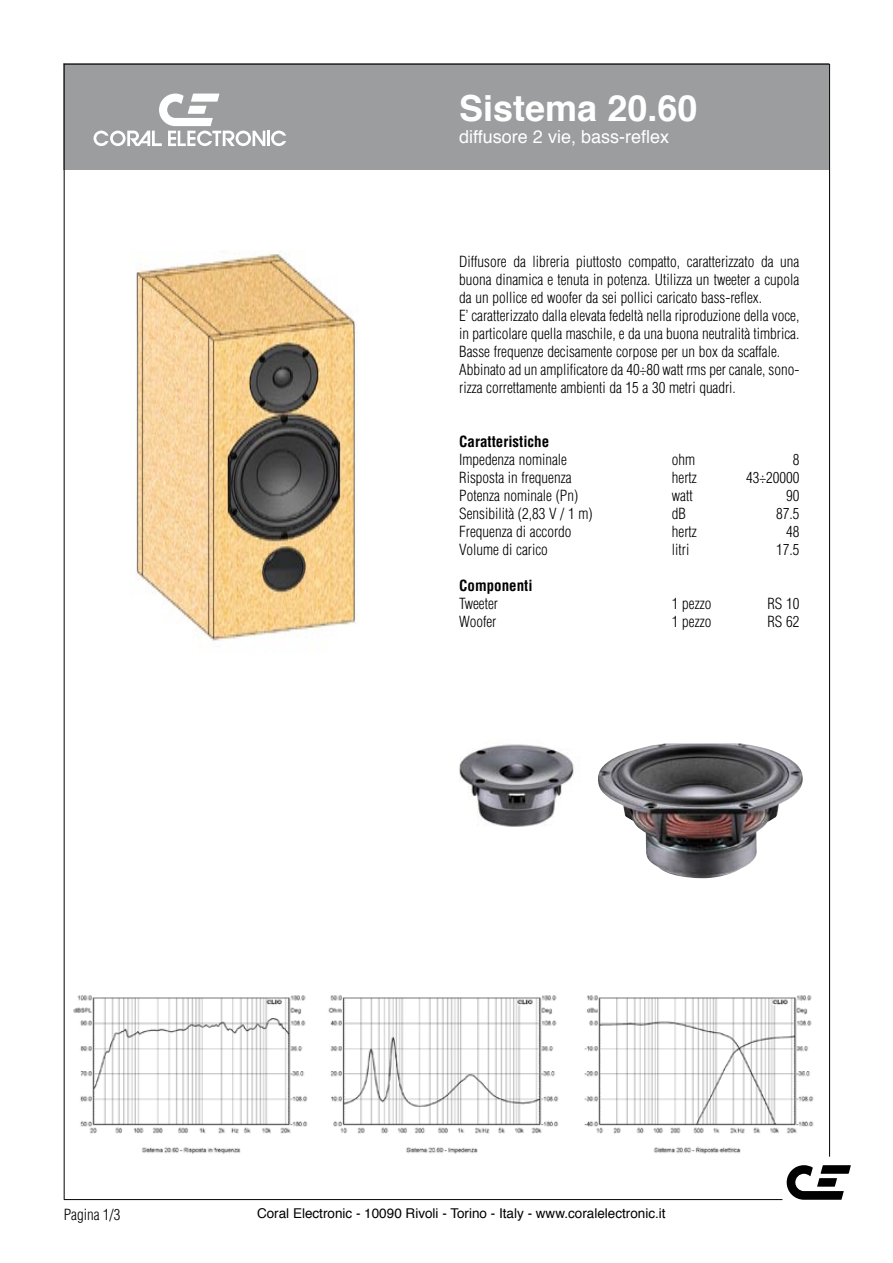
<style>
.page{position:relative;width:893px;height:1263px;background:#fff}
.page>*{position:absolute;margin:0;border:0;box-sizing:border-box;transform-origin:0 0}
.t1{font:700 36px "Helvetica";color:#fff}
.t2{font:18px "Helvetica";color:#fff}
.t3{font:300 condensed 15px/18px "Helvetica";color:#000}
.t4{font:700 condensed 15px "Helvetica";color:#000}
.t5{font:13.5px "Helvetica";color:#000}
</style>
<div class="page">
<div style="left:64px;top:64px;width:765px;height:106px;background:#9c9d9f"></div>
<svg style="left:787px;top:1165px;width:64px;height:35px"></svg>
<hr style="left:829px;top:64px;width:1px;height:1093px;background:#000">
<hr style="left:64px;top:1199px;width:718px;height:1px;background:#000">
<hr style="left:64px;top:64px;width:765px;height:1px;background:#000">
<img style="left:598px;top:743px;width:205px;height:136px">
<img style="left:459px;top:744px;width:115px;height:83px">
<hr style="left:267px;top:131px;width:3px;height:15px;background:#fff">
<svg style="left:271px;top:131px;width:15px;height:15px"></svg>
<svg style="left:94px;top:94px;width:171px;height:52px"></svg>
<img style="left:328px;top:995px;width:231px;height:159px">
<img style="left:584px;top:995px;width:230px;height:159px">
<hr style="left:64px;top:64px;width:1px;height:1135px;background:#000">
<img style="left:73px;top:995px;width:235px;height:159px">
<img style="left:136px;top:251px;width:222px;height:390px">
<h1 class="t1" style="left:459px;top:76px;width:240px">Sistema 20.60</h1>
<p class="t2" style="left:459px;top:121px;width:211px">diffusore 2 vie, bass-reflex</p>
<p class="t3" style="left:459px;top:252px;width:342px">Diffusore da libreria piuttosto compatto, caratterizzato da una buona dinamica e tenuta in potenza. Utilizza un tweeter a cupola da un pollice ed woofer da sei pollici caricato bass-reflex.<br>E’ caratterizzato dalla elevata fedeltà nella riproduzione della voce, in particolare quella maschile, e da una buona neutralità timbrica.<br>Basse frequenze decisamente corpose per un box da scaffale.<br>Abbinato ad un amplificatore da 40÷80 watt rms per canale, sono&shy;rizza correttamente ambienti da 15 a 30 metri quadri.</p>
<p class="t4" style="left:459px;top:432px;width:91px">Caratteristiche</p>
<p class="t3" style="left:459px;top:450px;width:109px">Impedenza nominale</p>
<p class="t3" style="left:672px;top:450px;width:25px">ohm</p>
<p class="t3" style="left:793px;top:450px;width:8px">8</p>
<p class="t3" style="left:459px;top:468px;width:114px">Risposta in frequenza</p>
<p class="t3" style="left:672px;top:468px;width:26px">hertz</p>
<p class="t3" style="left:746px;top:468px;width:55px">43÷20000</p>
<p class="t3" style="left:459px;top:486px;width:120px">Potenza nominale (Pn)</p>
<p class="t3" style="left:672px;top:486px;width:22px">watt</p>
<p class="t3" style="left:786px;top:486px;width:15px">90</p>
<p class="t3" style="left:459px;top:504px;width:135px">Sensibilità (2,83 V / 1 m)</p>
<p class="t3" style="left:672px;top:504px;width:16px">dB</p>
<p class="t3" style="left:776px;top:504px;width:25px">87.5</p>
<p class="t3" style="left:459px;top:522px;width:114px">Frequenza di accordo</p>
<p class="t3" style="left:672px;top:522px;width:26px">hertz</p>
<p class="t3" style="left:786px;top:522px;width:15px">48</p>
<p class="t3" style="left:459px;top:540px;width:90px">Volume di carico</p>
<p class="t3" style="left:672px;top:540px;width:19px">litri</p>
<p class="t3" style="left:776px;top:540px;width:25px">17.5</p>
<p class="t4" style="left:459px;top:576px;width:75px">Componenti</p>
<p class="t3" style="left:459px;top:594px;width:40px">Tweeter</p>
<p class="t3" style="left:672px;top:594px;width:41px">1 pezzo</p>
<p class="t3" style="left:767px;top:594px;width:33px">RS 10</p>
<p class="t3" style="left:459px;top:612px;width:39px">Woofer</p>
<p class="t3" style="left:672px;top:612px;width:41px">1 pezzo</p>
<p class="t3" style="left:767px;top:612px;width:33px">RS 62</p>
<p class="t3" style="left:64px;top:1205px;width:58px">Pagina 1/3</p>
<p class="t5" style="left:257px;top:1202px;width:410px">Coral Electronic - 10090 Rivoli - Torino - Italy - www.coralelectronic.it</p>
</div>
